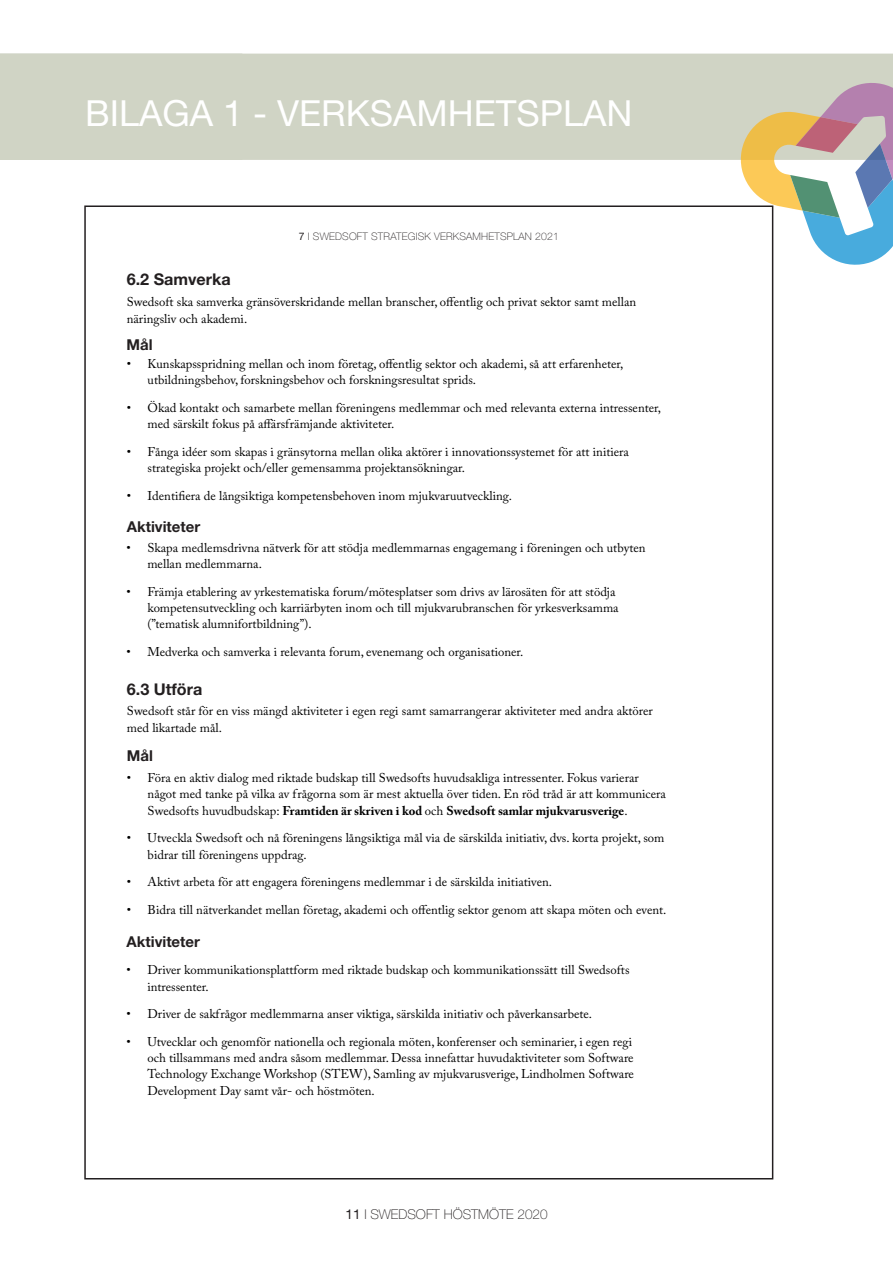
<style>
.page{position:relative;width:893px;height:1263px;background:#fff}
.page>*{position:absolute;margin:0;border:0;box-sizing:border-box;transform-origin:0 0}
.Rubrik{font:36px "Helvetica Neue LT Std";color:#fff}
.t1{font:700 16.2px "Helvetica Neue LT Std";color:#231f20}
.t2{font:700 15px "Helvetica Neue LT Std";color:#231f20}
.t3{font:100 13.5px "Helvetica Neue LT Std";color:#231f20}
.t4{font:12.75px/16.2px "Adobe Caslon Pro";color:#000}
.t5{font:100 10.35px "Helvetica Neue LT Std";letter-spacing:.02em;color:#231f20}
.s1{font-weight:400}
.s2{font-weight:700}
</style>
<div class="page">
<div style="left:242px;top:54px;width:651px;height:106px;background:#d0d4c5"></div>
<svg style="left:741px;top:83px;width:152px;height:182px"></svg>
<div style="left:0;top:54px;width:242px;height:106px;background:#d0d4c5"></div>
<div style="left:85px;top:206px;width:688px;height:973px;background:#fff"></div>
<p class="Rubrik" style="left:85px;top:91px;width:549px">BILAGA 1 - VERKSAMHETSPLAN</p>
<p class="t1" style="left:127px;top:269px;width:105px">6.2 Samverka</p>
<p class="t5" style="left:299px;top:230px;width:262px"><span class="s1">7</span> I SWEDSOFT STRATEGISK VERKSAMHETSPLAN 2021</p>
<p class="t4" style="left:127px;top:294px;width:511px">Swedsoft ska samverka gränsöverskridande mellan branscher, offentlig och privat sektor samt mellan näringsliv och akademi.</p>
<p class="t4" style="left:148px;top:356px;width:477px;text-indent:-21px">• Kunskapsspridning mellan och inom företag, offentlig sektor och akademi, så att erfarenheter, utbildningsbehov, forskningsbehov och forskningsresultat sprids.</p>
<p class="t4" style="left:148px;top:400px;width:515px;text-indent:-21px">• Ökad kontakt och samarbete mellan föreningens medlemmar och med relevanta externa intressenter, med särskilt fokus på affärsfrämjande aktiviteter.</p>
<p class="t4" style="left:148px;top:443px;width:483px;text-indent:-21px">• Fånga idéer som skapas i gränsytorna mellan olika aktörer i innovationssystemet för att initiera strategiska projekt och/eller gemensamma projektansökningar.</p>
<p class="t4" style="left:127px;top:487px;width:387px">• Identifiera de långsiktiga kompetensbehoven inom mjukvaruutveckling.</p>
<p class="t4" style="left:147px;top:539px;width:500px;text-indent:-21px">• Skapa medlemsdrivna nätverk för att stödja medlemmarnas engagemang i föreningen och utbyten mellan medlemmarna.</p>
<p class="t4" style="left:147px;top:583px;width:473px;text-indent:-21px">• Främja etablering av yrkestematiska forum/mötesplatser som drivs av lärosäten för att stödja kompetensutveckling och karriärbyten inom och till mjukvarubranschen för yrkesverksamma (”tematisk alumnifortbildning”).</p>
<p class="t4" style="left:127px;top:643px;width:398px">• Medverka och samverka i relevanta forum, evenemang och organisationer.</p>
<p class="t1" style="left:127px;top:679px;width:77px">6.3 Utföra</p>
<p class="t4" style="left:127px;top:703px;width:527px">Swedsoft står för en viss mängd aktiviteter i egen regi samt samarrangerar aktiviteter med andra aktörer med likartade mål.</p>
<p class="t2" style="left:127px;top:335px;width:28px">Mål</p>
<p class="t2" style="left:127px;top:517px;width:75px">Aktiviteter</p>
<p class="t2" style="left:127px;top:746px;width:28px">Mål</p>
<p class="t4" style="left:148px;top:770px;width:520px;text-indent:-21px">• Föra en aktiv dialog med riktade budskap till Swedsofts huvudsakliga intressenter. Fokus varierar något med tanke på vilka av frågorna som är mest aktuella över tiden. En röd tråd är att kommunicera<br>Swedsofts huvudbudskap: <span class="s2">Framtiden är skriven i kod</span> och <span class="s2">Swedsoft samlar mjukvarusverige</span>.</p>
<p class="t4" style="left:148px;top:830px;width:518px;text-indent:-21px">• Utveckla Swedsoft och nå föreningens långsiktiga mål via de särskilda initiativ, dvs. korta projekt, som bidrar till föreningens uppdrag.</p>
<p class="t4" style="left:127px;top:874px;width:427px">• Aktivt arbeta för att engagera föreningens medlemmar i de särskilda initiativen.</p>
<p class="t4" style="left:127px;top:901px;width:541px">• Bidra till nätverkandet mellan företag, akademi och offentlig sektor genom att skapa möten och event.</p>
<p class="t2" style="left:127px;top:932px;width:75px">Aktiviteter</p>
<p class="t4" style="left:147px;top:962px;width:484px;text-indent:-21px">• Driver kommunikationsplattform med riktade budskap och kommunikationssätt till Swedsofts intressenter.</p>
<p class="t4" style="left:127px;top:1006px;width:467px">• Driver de sakfrågor medlemmarna anser viktiga, särskilda initiativ och påverkansarbete.</p>
<p class="t4" style="left:147px;top:1033px;width:488px;text-indent:-21px">• Utvecklar och genomför nationella och regionala möten, konferenser och seminarier, i egen regi och tillsammans med andra såsom medlemmar. Dessa innefattar huvudaktiviteter som Software Technology Exchange Workshop (STEW), Samling av mjukvarusverige, Lindholmen Software Development Day samt vår- och höstmöten.</p>
<p class="t3" style="left:346px;top:1206px;width:203px"><span class="s1">11</span> I SWEDSOFT HÖSTMÖTE 2020</p>
</div>
